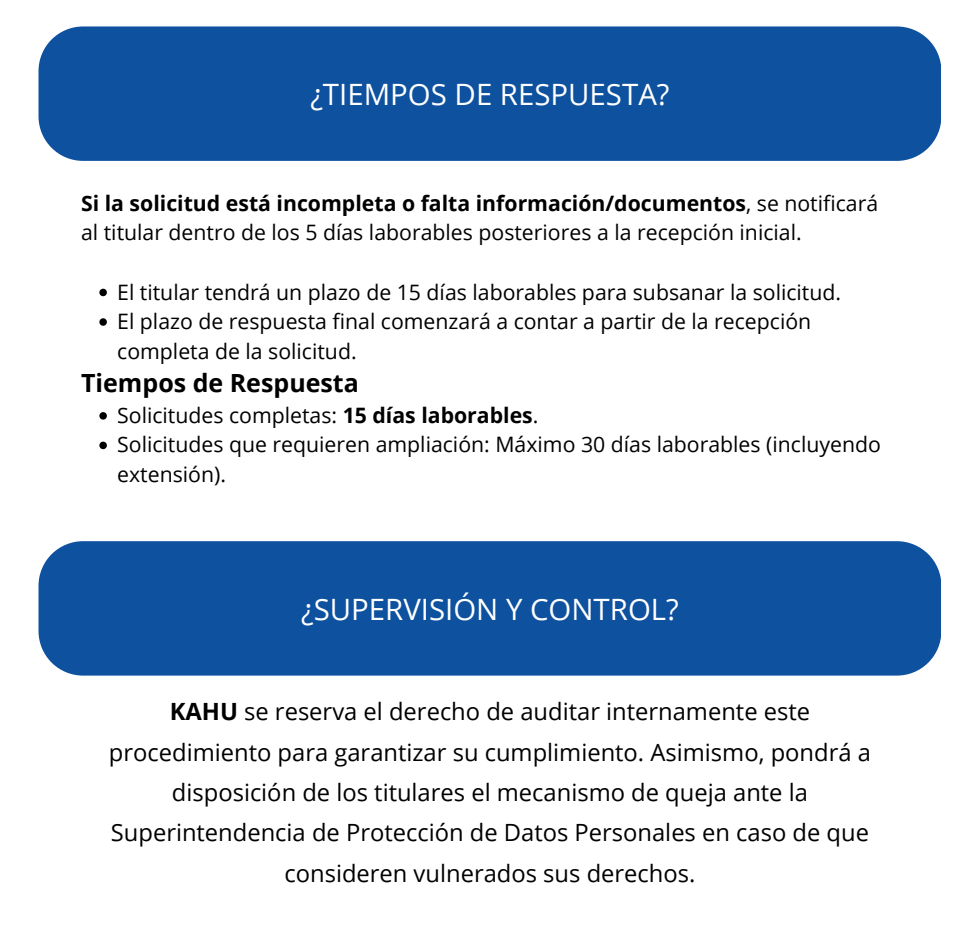
<style>
.page{position:relative;width:960px;height:950px;background:#fff}
.page>*{position:absolute;margin:0;border:0;box-sizing:border-box;transform-origin:0 0}
.t1{font:29.38px "Open Sans";color:#fff}
.t2{font:700 25px "Open Sans";color:#000}
.t3{font:23.75px/40.3px "Open Sans";color:#000;text-align:center}
.t4{font:21.25px/29.5px "Open Sans";color:#000}
.s1{font-weight:700}
</style>
<div class="page">
<svg style="left:99px;top:288px;width:8px;height:8px"></svg>
<svg style="left:99px;top:318px;width:8px;height:8px"></svg>
<svg style="left:99px;top:412px;width:8px;height:7px"></svg>
<svg style="left:99px;top:441px;width:8px;height:8px"></svg>
<div style="left:39px;top:26px;width:902px;height:135px;background:#0d519f"></div>
<div style="left:39px;top:541px;width:902px;height:134px;background:#0d519f"></div>
<h1 class="t1" style="left:310px;top:73px;width:361px">¿TIEMPOS DE RESPUESTA?</h1>
<p class="t4" style="left:81px;top:188px;width:799px"><span class="s1">Si la solicitud está incompleta o falta información/documentos</span>, se notificará al titular dentro de los 5 días laborables posteriores a la recepción inicial.</p>
<p class="t4" style="left:117px;top:276px;width:725px">El titular tendrá un plazo de 15 días laborables para subsanar la solicitud.<br>El plazo de respuesta final comenzará a contar a partir de la recepción completa de la solicitud.</p>
<p class="t2" style="left:81px;top:365px;width:279px">Tiempos de Respuesta</p>
<p class="t4" style="left:117px;top:400px;width:765px">Solicitudes completas: <span class="s1">15 días laborables</span>.<br>Solicitudes que requieren ampliación: Máximo 30 días laborables (incluyendo extensión).</p>
<h1 class="t1" style="left:301px;top:588px;width:379px">¿SUPERVISIÓN Y CONTROL?</h1>
<p class="t3" style="left:109px;top:690px;width:764px"><span class="s1">KAHU</span> se reserva el derecho de auditar internamente este procedimiento para garantizar su cumplimiento. Asimismo, pondrá a disposición de los titulares el mecanismo de queja ante la Superintendencia de Protección de Datos Personales en caso de que consideren vulnerados sus derechos.</p>
</div>
